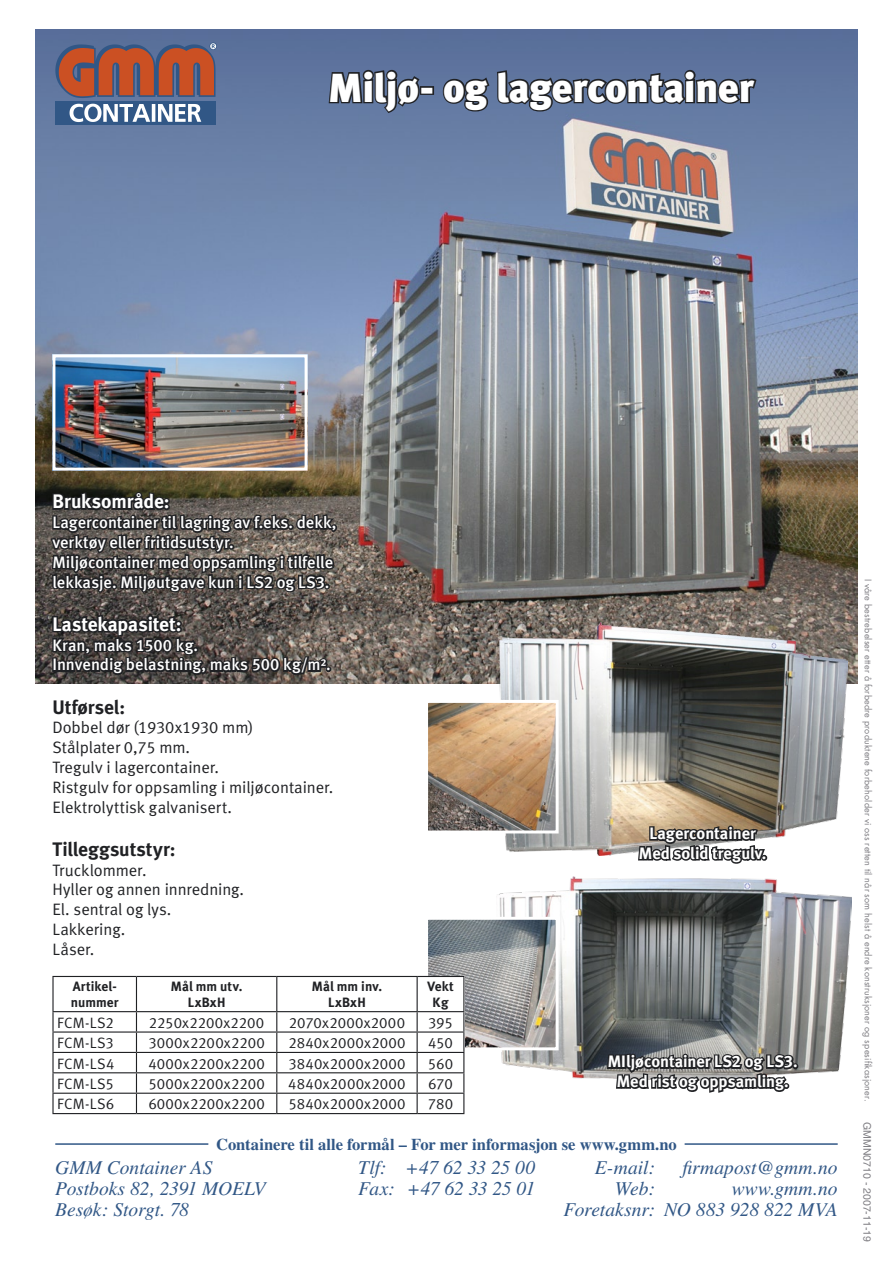
<style>
.page{position:relative;width:893px;height:1263px;background:#fff}
.page>*{position:absolute;margin:0;border:0;box-sizing:border-box;transform-origin:0 0}
.t1{font:40.5px "Meta Black Lf";letter-spacing:-.01em;color:#fff}
.t2{font:italic 19.5px "Times";color:#315786}
.t3{font:19.5px "Meta Bold LF";letter-spacing:-.005em;color:#fff}
.t4{font:19.5px "Meta Bold LF";color:#202124}
.t5{font:italic 19.5px "Times";letter-spacing:-.02em;color:#315786}
.t6{font:16.5px/19.8px "Meta Normal LF";letter-spacing:-.005em;color:#202124}
.t7{font:16.5px/19.8px "Meta Medium LF";color:#fff}
.t8{font:16.5px/19.8px "Meta Bold LF";color:#fff;text-align:center}
.t9{font:700 16.5px "Times";color:#315786}
.t10{font:15px "Meta Normal LF";letter-spacing:.015em;color:#202124}
.t11{font:13.5px/16.2px "Meta Bold LF";letter-spacing:.01em;color:#202124;text-align:center}
.t12{font:10.5px "Helvetica";color:#7f7e83}
.t13{font:9px "Futura";letter-spacing:.02em;color:#7f7e83}
</style>
<div class="page">
<img style="left:36px;top:30px;width:821px;height:654px">
<img style="left:498px;top:876px;width:353px;height:203px">
<img style="left:499px;top:622px;width:349px;height:233px">
<img style="left:56px;top:358px;width:248px;height:109px">
<div style="left:52px;top:354px;width:256px;height:117px;border:3px solid #fff"></div>
<svg style="left:327px;top:29px;width:95px;height:118px;background:#576a8d"></svg>
<div style="left:420px;top:86px;width:14px;height:9px;border:3px solid #202124"></div>
<svg style="left:441px;top:68px;width:318px;height:45px;background:#4b5a77"></svg>
<svg style="left:428px;top:698px;width:132px;height:137px;background:#b69a7e"></svg>
<svg style="left:48px;top:490px;width:291px;height:105px;background:#47433f"></svg>
<svg style="left:51px;top:613px;width:280px;height:64px;background:#46423f"></svg>
<svg style="left:636px;top:761px;width:131px;height:124px"></svg>
<svg style="left:605px;top:970px;width:193px;height:123px;background:#707373"></svg>
<hr style="left:52px;top:976px;width:84px;height:1px;background:#202124">
<hr style="left:136px;top:976px;width:141px;height:1px;background:#202124">
<hr style="left:277px;top:976px;width:140px;height:1px;background:#202124">
<hr style="left:417px;top:976px;width:47px;height:1px;background:#202124">
<hr style="left:52px;top:1011px;width:84px;height:1px;background:#202124">
<hr style="left:136px;top:1011px;width:141px;height:1px;background:#202124">
<hr style="left:277px;top:1011px;width:140px;height:1px;background:#202124">
<hr style="left:417px;top:1011px;width:47px;height:1px;background:#202124">
<hr style="left:52px;top:1031px;width:84px;height:1px;background:#202124">
<hr style="left:136px;top:1031px;width:141px;height:1px;background:#202124">
<hr style="left:277px;top:1031px;width:140px;height:1px;background:#202124">
<hr style="left:417px;top:1031px;width:47px;height:1px;background:#202124">
<hr style="left:52px;top:1052px;width:84px;height:1px;background:#202124">
<hr style="left:136px;top:1052px;width:141px;height:1px;background:#202124">
<hr style="left:277px;top:1052px;width:140px;height:1px;background:#202124">
<hr style="left:417px;top:1052px;width:47px;height:1px;background:#202124">
<hr style="left:52px;top:1072px;width:84px;height:1px;background:#202124">
<hr style="left:136px;top:1072px;width:141px;height:1px;background:#202124">
<hr style="left:277px;top:1072px;width:140px;height:1px;background:#202124">
<hr style="left:417px;top:1072px;width:47px;height:1px;background:#202124">
<hr style="left:52px;top:1093px;width:84px;height:1px;background:#202124">
<hr style="left:136px;top:1093px;width:141px;height:1px;background:#202124">
<hr style="left:277px;top:1093px;width:140px;height:1px;background:#202124">
<hr style="left:417px;top:1093px;width:47px;height:1px;background:#202124">
<hr style="left:52px;top:1113px;width:84px;height:1px;background:#202124">
<hr style="left:136px;top:1113px;width:141px;height:1px;background:#202124">
<hr style="left:277px;top:1113px;width:140px;height:1px;background:#202124">
<hr style="left:417px;top:1113px;width:47px;height:1px;background:#202124">
<hr style="left:52px;top:977px;width:2px;height:34px;background:#202124">
<svg style="left:52px;top:1012px;width:2px;height:19px"></svg>
<hr style="left:52px;top:1032px;width:2px;height:20px;background:#202124">
<svg style="left:52px;top:1053px;width:2px;height:19px"></svg>
<hr style="left:52px;top:1073px;width:2px;height:20px;background:#202124">
<svg style="left:52px;top:1094px;width:2px;height:19px"></svg>
<hr style="left:136px;top:977px;width:1px;height:34px;background:#202124">
<hr style="left:276px;top:977px;width:1px;height:34px;background:#202124">
<hr style="left:417px;top:977px;width:1px;height:34px;background:#202124">
<svg style="left:136px;top:1012px;width:1px;height:101px"></svg>
<svg style="left:276px;top:1012px;width:1px;height:101px"></svg>
<svg style="left:417px;top:1012px;width:1px;height:101px"></svg>
<svg style="left:424px;top:915px;width:136px;height:198px"></svg>
<div style="left:55px;top:101px;width:161px;height:24px;background:#315786"></div>
<svg style="left:70px;top:104px;width:80px;height:18px"></svg>
<svg style="left:158px;top:104px;width:43px;height:18px"></svg>
<hr style="left:152px;top:104px;width:3px;height:18px;background:#fff">
<svg style="left:55px;top:43px;width:162px;height:55px;background:#94574f"></svg>
<hr style="left:55px;top:1143px;width:153px;height:2px;background:#315786">
<hr style="left:685px;top:1143px;width:153px;height:2px;background:#315786">
<h1 class="t1" style="left:328px;top:63px;width:427px">Miljø- og lagercontainer</h1>
<p class="t3" style="left:52px;top:490px;width:119px">Bruksområde:</p>
<p class="t7" style="left:52px;top:512px;width:286px">Lagercontainer til lagring av f.eks. dekk, verktøy eller fritidsutstyr.<br>Miljøcontainer med oppsamling i tilfelle lekkasje. Miljøutgave kun i LS2 og LS3.</p>
<p class="t3" style="left:52px;top:612px;width:131px">Lastekapasitet:</p>
<p class="t7" style="left:52px;top:635px;width:280px">Kran, maks 1500 kg.<br>Innvendig belastning, maks 500 kg/m².</p>
<p class="t4" style="left:52px;top:695px;width:74px">Utførsel:</p>
<p class="t6" style="left:52px;top:718px;width:282px">Dobbel dør (1930x1930 mm)<br>Stålplater 0,75 mm.<br>Tregulv i lagercontainer.<br>Ristgulv for oppsamling i miljøcontainer.<br>Elektrolyttisk galvanisert.</p>
<p class="t4" style="left:52px;top:837px;width:125px">Tilleggsutstyr:</p>
<p class="t6" style="left:52px;top:860px;width:193px">Trucklommer.<br>Hyller og annen innredning.<br>El. sentral og lys.<br>Lakkering.<br>Låser.</p>
<p class="t8" style="left:639px;top:823px;width:129px">Lagercontainer<br>Med solid tregulv.</p>
<p class="t11" style="left:71px;top:978px;width:49px;text-align:left">Artikel&shy;nummer</p>
<p class="t11" style="left:171px;top:978px;width:73px">Mål mm utv.<br>LxBxH</p>
<p class="t11" style="left:312px;top:978px;width:72px">Mål mm inv.<br>LxBxH</p>
<p class="t11" style="left:427px;top:978px;width:28px">Vekt<br>Kg</p>
<p class="t10" style="left:57px;top:1014px;width:58px">FCM-LS2</p>
<p class="t10" style="left:149px;top:1014px;width:117px">2250x2200x2200</p>
<p class="t10" style="left:289px;top:1014px;width:118px">2070x2000x2000</p>
<p class="t10" style="left:428px;top:1014px;width:26px">395</p>
<p class="t10" style="left:57px;top:1034px;width:58px">FCM-LS3</p>
<p class="t10" style="left:148px;top:1034px;width:118px">3000x2200x2200</p>
<p class="t10" style="left:288px;top:1034px;width:118px">2840x2000x2000</p>
<p class="t10" style="left:428px;top:1034px;width:26px">450</p>
<p class="t10" style="left:57px;top:1055px;width:59px">FCM-LS4</p>
<p class="t10" style="left:148px;top:1055px;width:118px">4000x2200x2200</p>
<p class="t10" style="left:288px;top:1055px;width:119px">3840x2000x2000</p>
<p class="t10" style="left:428px;top:1055px;width:27px">560</p>
<p class="t10" style="left:57px;top:1075px;width:58px">FCM-LS5</p>
<p class="t10" style="left:148px;top:1075px;width:118px">5000x2200x2200</p>
<p class="t10" style="left:288px;top:1075px;width:119px">4840x2000x2000</p>
<p class="t10" style="left:428px;top:1075px;width:26px">670</p>
<p class="t10" style="left:57px;top:1095px;width:59px">FCM-LS6</p>
<p class="t10" style="left:148px;top:1095px;width:118px">6000x2200x2200</p>
<p class="t10" style="left:288px;top:1095px;width:119px">5840x2000x2000</p>
<p class="t10" style="left:428px;top:1095px;width:27px">780</p>
<p class="t9" style="left:216px;top:1134px;width:462px">Containere til alle formål – For mer informasjon se www.gmm.no</p>
<p class="t2" style="left:55px;top:1156px;width:159px">GMM Container AS</p>
<p class="t2" style="left:358px;top:1156px;width:179px">Tlf: +47 62 33 25 00</p>
<p class="t2" style="left:595px;top:1156px;width:62px">E-mail:</p>
<p class="t2" style="left:682px;top:1156px;width:157px">firmapost@gmm.no</p>
<p class="t2" style="left:55px;top:1177px;width:212px">Postboks 82, 2391 MOELV</p>
<p class="t5" style="left:358px;top:1177px;width:179px">Fax: +47 62 33 25 01</p>
<p class="t2" style="left:615px;top:1177px;width:42px">Web:</p>
<p class="t2" style="left:732px;top:1177px;width:108px">www.gmm.no</p>
<p class="t2" style="left:55px;top:1198px;width:135px">Besøk: Storgt. 78</p>
<p class="t2" style="left:564px;top:1198px;width:276px">Foretaksnr: NO 883 928 822 MVA</p>
<p class="t8" style="left:608px;top:1051px;width:191px">MIljøcontainer LS2 og LS3.<br>Med rist og oppsamling.</p>
<p class="t13" style="left:874px;top:579px;width:524px;rotate:90deg">I våre bestrebelser etter å forbedre produktene forbeholder vi oss retten til når som helst å endre konstruksjoner og spesifikasjoner.</p>
<p class="t12" style="left:873px;top:1122px;width:121px;rotate:90deg">GMMN0710 - 2007-11-19</p>
</div>
